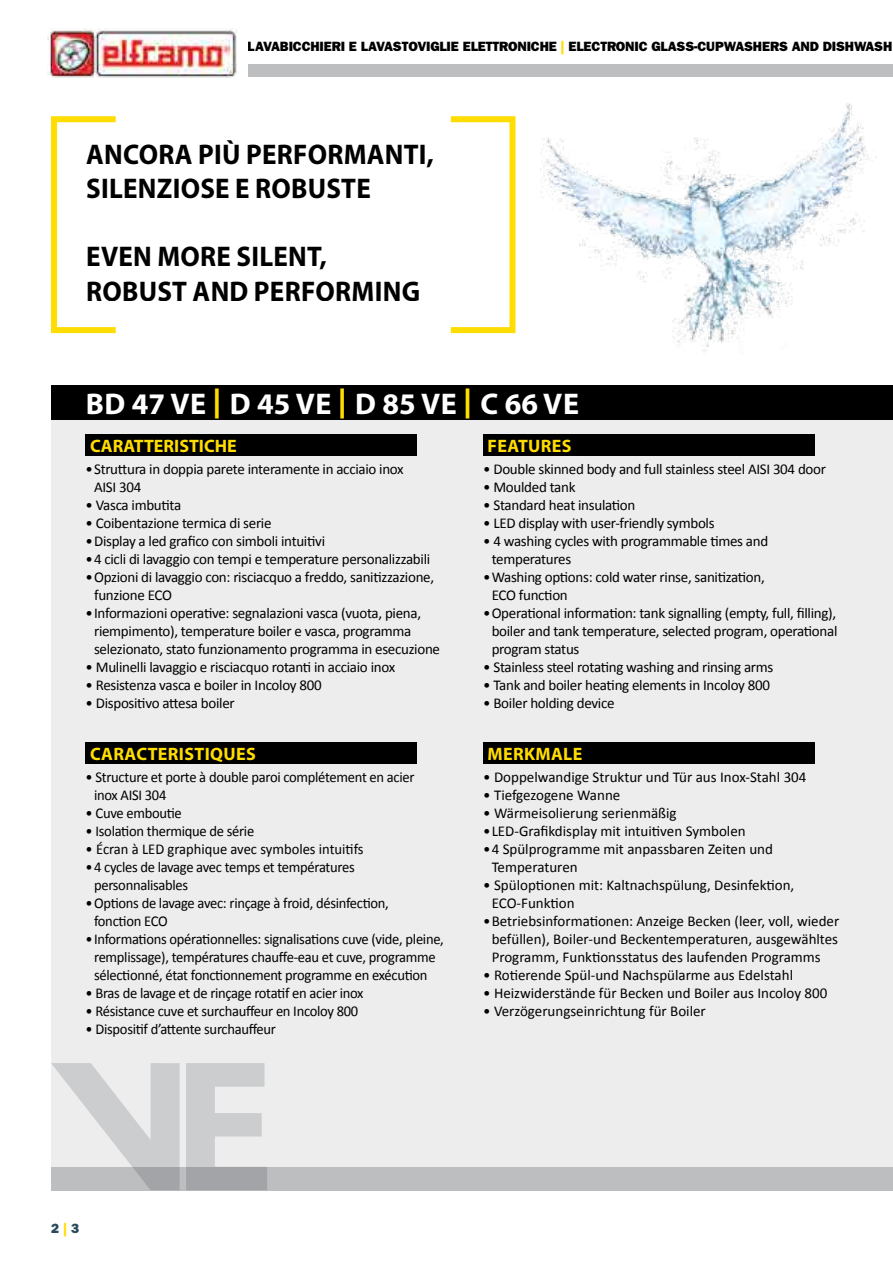
<style>
.page{position:relative;width:893px;height:1263px;background:#fff}
.page>*{position:absolute;margin:0;border:0;box-sizing:border-box;transform-origin:0 0}
.t1{font:700 30px "Myriad Pro";letter-spacing:.02em;color:#fff}
.t2{font:700 28.5px/34.2px "Myriad Pro";letter-spacing:.01em;color:#000;scale:.95 1}
.t3{font:700 18px "Myriad Pro";letter-spacing:.02em;color:#fd0}
.t4{font:700 18px "Myriad Pro";color:#fd0}
.t5{font:15px/18px "Calibri";letter-spacing:-.02em;color:#000}
.t6{font:15px/18px "Calibri";color:#000}
.t7{font:13.5px "ITC Franklin Gothic Std Hvy";letter-spacing:-.01em;color:#000}
.t8{font:13.5px "ITC Franklin Gothic Std Hvy";color:#2b4b5a}
.s1{color:#fd0}
.s2{font-family:"ITC Franklin Gothic Std";font-weight:600;color:#fd0}
</style>
<div class="page">
<img style="left:505px;top:103px;width:372px;height:248px">
<div style="left:51px;top:116px;width:68px;height:217px;border:6px solid #fd0"></div>
<div style="left:448px;top:116px;width:67px;height:217px;border:6px solid #fd0"></div>
<div style="left:52px;top:386px;width:841px;height:34px;background:#000"></div>
<div style="left:52px;top:420px;width:841px;height:747px;background:#ededee"></div>
<div style="left:86px;top:435px;width:331px;height:21px;background:#000"></div>
<div style="left:86px;top:742px;width:331px;height:22px;background:#000"></div>
<div style="left:483px;top:742px;width:332px;height:22px;background:#000"></div>
<div style="left:483px;top:435px;width:332px;height:21px;background:#000"></div>
<svg style="left:186px;top:1063px;width:81px;height:104px"></svg>
<svg style="left:51px;top:1063px;width:129px;height:104px"></svg>
<div style="left:249px;top:64px;width:644px;height:13px;background:#bcbec0"></div>
<img style="left:48px;top:29px;width:189px;height:49px">
<div style="left:51px;top:1167px;width:842px;height:24px;background:#bcbec0"></div>
<p class="t7" style="left:248px;top:38px;width:646px">LAVABICCHIERI E LAVASTOVIGLIE ELETTRONICHE <span class="s1">|</span> ELECTRONIC GLASS-CUPWASHERS AND DISHWASH</p>
<h2 class="t2" style="left:86px;top:136px;width:367px">ANCORA PIÙ PERFORMANTI,<br>SILENZIOSE E ROBUSTE</h2>
<h2 class="t2" style="left:86px;top:239px;width:353px">EVEN MORE SILENT,<br>ROBUST AND PERFORMING</h2>
<h1 class="t1" style="left:86px;top:384px;width:495px">BD 47 VE <span class="s2">|</span> D 45 VE <span class="s2">|</span> D 85 VE <span class="s2">|</span> C 66 VE</h1>
<p class="t4" style="left:90px;top:434px;width:148px">CARATTERISTICHE</p>
<p class="t5" style="left:94px;top:460px;width:311px;text-indent:-9px">• Struttura in doppia parete interamente in acciaio inox<br>AISI 304</p>
<p class="t5" style="left:86px;top:496px;width:97px">• Vasca imbutita</p>
<p class="t5" style="left:86px;top:514px;width:187px">• Coibentazione termica di serie</p>
<p class="t5" style="left:86px;top:532px;width:241px">• Display a led grafico con simboli intuitivi</p>
<p class="t5" style="left:86px;top:550px;width:346px">• 4 cicli di lavaggio con tempi e temperature personalizzabili</p>
<p class="t5" style="left:94px;top:568px;width:342px;text-indent:-9px">• Opzioni di lavaggio con: risciacquo a freddo, sanitizzazione, funzione ECO</p>
<p class="t5" style="left:94px;top:604px;width:348px;text-indent:-8px">• Informazioni operative: segnalazioni vasca (vuota, piena, riempimento), temperature boiler e vasca, programma selezionato, stato funzionamento programma in esecuzione</p>
<p class="t5" style="left:86px;top:658px;width:311px">• Mulinelli lavaggio e risciacquo rotanti in acciaio inox</p>
<p class="t5" style="left:86px;top:676px;width:238px">• Resistenza vasca e boiler in Incoloy 800</p>
<p class="t5" style="left:86px;top:694px;width:151px">• Dispositivo attesa boiler</p>
<p class="t3" style="left:488px;top:434px;width:86px">FEATURES</p>
<p class="t5" style="left:483px;top:460px;width:344px">• Double skinned body and full stainless steel AISI 304 door</p>
<p class="t5" style="left:483px;top:478px;width:94px">• Moulded tank</p>
<p class="t5" style="left:483px;top:496px;width:154px">• Standard heat insulation</p>
<p class="t5" style="left:483px;top:514px;width:233px">• LED display with user-friendly symbols</p>
<p class="t5" style="left:492px;top:532px;width:278px;text-indent:-9px">• 4 washing cycles with programmable times and temperatures</p>
<p class="t5" style="left:492px;top:568px;width:275px;text-indent:-9px">• Washing options: cold water rinse, sanitization,<br>ECO function</p>
<p class="t5" style="left:492px;top:604px;width:347px;text-align:justify;text-indent:-9px">• Operational information: tank signalling (empty, full, filling), boiler and tank temperature, selected program, operational program status</p>
<p class="t5" style="left:483px;top:658px;width:292px">• Stainless steel rotating washing and rinsing arms</p>
<p class="t5" style="left:483px;top:676px;width:288px">• Tank and boiler heating elements in Incoloy 800</p>
<p class="t5" style="left:483px;top:694px;width:133px">• Boiler holding device</p>
<p class="t3" style="left:90px;top:742px;width:167px">CARACTERISTIQUES</p>
<p class="t5" style="left:94px;top:768px;width:322px;text-indent:-9px">• Structure et porte à double paroi complétement en acier inox AISI 304</p>
<p class="t5" style="left:86px;top:804px;width:98px">• Cuve emboutie</p>
<p class="t5" style="left:86px;top:822px;width:170px">• Isolation thermique de série</p>
<p class="t6" style="left:86px;top:840px;width:280px">• Écran à LED graphique avec symboles intuitifs</p>
<p class="t5" style="left:94px;top:858px;width:262px;text-indent:-8px">• 4 cycles de lavage avec temps et températures personnalisables</p>
<p class="t5" style="left:94px;top:894px;width:296px;text-indent:-9px">• Options de lavage avec: rinçage à froid, désinfection, fonction ECO</p>
<p class="t5" style="left:86px;top:930px;width:360px;text-align:center">• Informations opérationnelles: signalisations cuve (vide, pleine, remplissage), températures chauffe-eau et cuve, programme sélectionné, état fonctionnement programme en exécution</p>
<p class="t5" style="left:86px;top:984px;width:280px">• Bras de lavage et de rinçage rotatif en acier inox</p>
<p class="t5" style="left:86px;top:1002px;width:274px">• Résistance cuve et surchauffeur en Incoloy 800</p>
<p class="t5" style="left:86px;top:1020px;width:192px">• Dispositif d’attente surchauffeur</p>
<p class="t3" style="left:488px;top:742px;width:96px">MERKMALE</p>
<p class="t6" style="left:483px;top:768px;width:325px">• Doppelwandige Struktur und Tür aus Inox-Stahl 304</p>
<p class="t6" style="left:483px;top:786px;width:139px">• Tiefgezogene Wanne</p>
<p class="t6" style="left:483px;top:804px;width:195px">• Wärmeisolierung serienmäßig</p>
<p class="t6" style="left:483px;top:822px;width:264px">• LED-Grafikdisplay mit intuitiven Symbolen</p>
<p class="t6" style="left:492px;top:840px;width:283px;text-indent:-9px">• 4 Spülprogramme mit anpassbaren Zeiten und<br>Temperaturen</p>
<p class="t6" style="left:492px;top:876px;width:304px;text-indent:-9px">• Spüloptionen mit: Kaltnachspülung, Desinfektion,<br>ECO-Funktion</p>
<p class="t5" style="left:492px;top:912px;width:349px;text-align:justify;text-indent:-9px">• Betriebsinformationen: Anzeige Becken (leer, voll, wieder befüllen), Boiler-und Beckentemperaturen, ausgewähltes Programm, Funktionsstatus des laufenden Programms</p>
<p class="t6" style="left:483px;top:966px;width:311px">• Rotierende Spül-und Nachspülarme aus Edelstahl</p>
<p class="t6" style="left:483px;top:984px;width:346px">• Heizwiderstände für Becken und Boiler aus Incoloy 800</p>
<p class="t6" style="left:483px;top:1002px;width:224px">• Verzögerungseinrichtung für Boiler</p>
<p class="t8" style="left:51px;top:1220px;width:30px">2<span class="s1">|</span>3</p>
</div>
